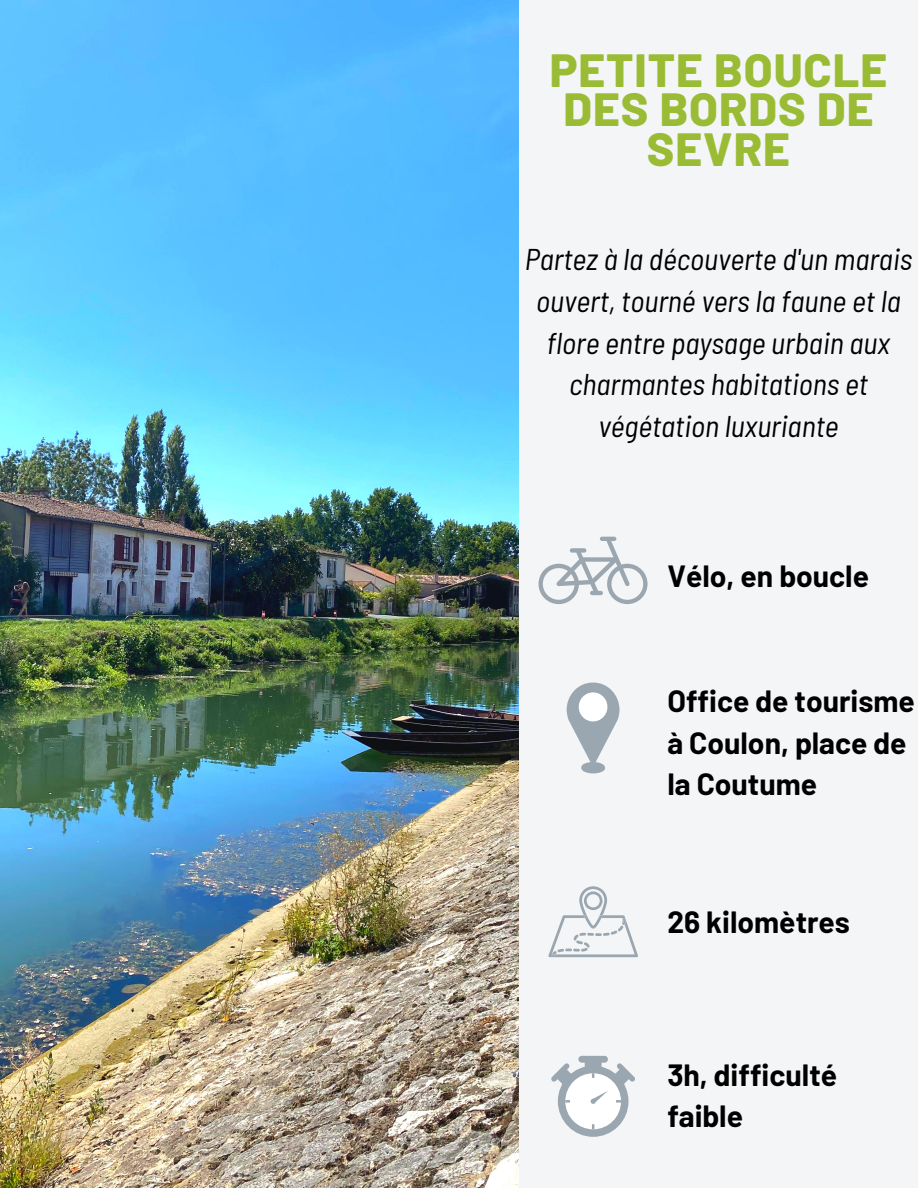
<style>
.page{position:relative;width:918px;height:1188px;background:#f4f5f7}
.page>*{position:absolute;margin:0;border:0;box-sizing:border-box;transform-origin:0 0}
.t1{font:800 46.5px/39.3px "Barlow";letter-spacing:.02em;color:#9abc35;text-align:center}
.t2{font:italic semi-condensed 30px/41.7px "Barlow";color:#000;text-align:center}
.t3{font:700 30px/41.7px "Barlow";color:#000}
</style>
<div class="page">
<img style="left:0;top:0;width:519px;height:1188px">
<svg style="left:538px;top:537px;width:110px;height:67px"></svg>
<svg style="left:551px;top:1063px;width:23px;height:23px"></svg>
<div style="left:585px;top:1060px;width:17px;height:17px;background:#9aa7b1"></div>
<div style="left:578px;top:1056px;width:30px;height:7px;background:#9aa7b1;border-radius:3px"></div>
<div style="left:558px;top:1066px;width:70px;height:71px;background:#9aa7b1;border-radius:50%"></div>
<div style="left:565px;top:1073px;width:56px;height:56px;background:#fff;border-radius:50%"></div>
<svg style="left:565px;top:1100px;width:5px;height:3px"></svg>
<svg style="left:591px;top:1063px;width:44px;height:41px"></svg>
<div style="left:581px;top:763px;width:24px;height:10px;background:#9aa7b1;border-radius:50%"></div>
<svg style="left:567px;top:683px;width:53px;height:84px"></svg>
<div style="left:579px;top:692px;width:28px;height:29px;background:#fff;border-radius:50%"></div>
<svg style="left:548px;top:886px;width:90px;height:71px"></svg>
<p class="t1" style="left:550px;top:49px;width:339px">PETITE BOUCLE<br>DES BORDS DE<br>SEVRE</p>
<p class="t2" style="left:525px;top:238px;width:389px">Partez à la découverte d'un marais ouvert, tourné vers la faune et la flore entre paysage urbain aux charmantes habitations et végétation luxuriante</p>
<p class="t3" style="left:667px;top:554px;width:203px">Vélo, en boucle</p>
<p class="t3" style="left:667px;top:679px;width:249px">Office de tourisme à Coulon, place de la Coutume</p>
<p class="t3" style="left:667px;top:900px;width:184px">26 kilomètres</p>
<p class="t3" style="left:667px;top:1053px;width:171px">3h, difficulté faible</p>
</div>
